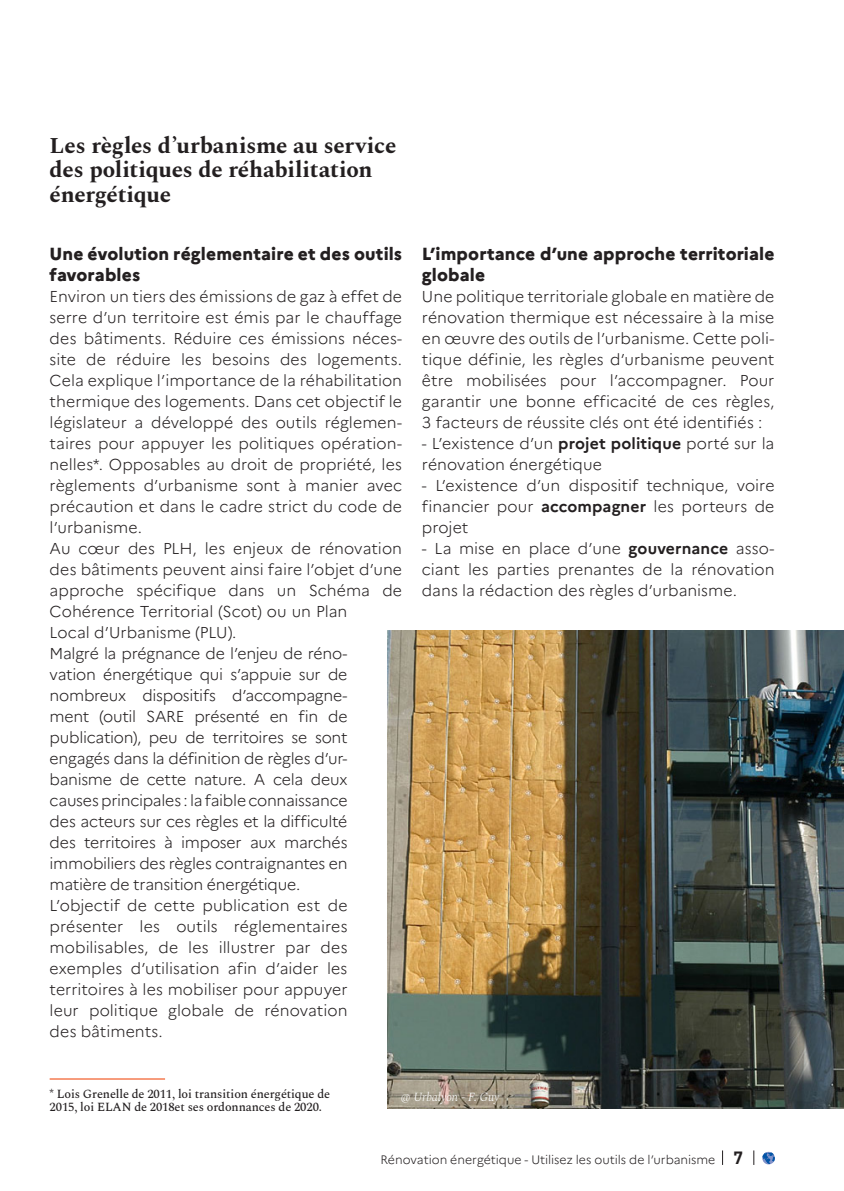
<style>
.page{position:relative;width:844px;height:1191px;background:#fff}
.page>*{position:absolute;margin:0;border:0;box-sizing:border-box;transform-origin:0 0}
.Titre_gras_Spectral{font:700 22.75px/24.5px "Spectral";letter-spacing:-.01em;color:#231f20}
.Texte_courant_justif{font:800 17.5px/21px "Marianne";letter-spacing:.01em;color:#231f20}
.Texte_courant_justif-2{font:300 15.75px/21px "Marianne";color:#231f20;text-align:justify}
.source{font:500 12.25px "Spectral";letter-spacing:-.01em;color:#231f20}
.t1{font:300 12.25px "Marianne";letter-spacing:-.005em;color:#231f20}
.Sommaire_-_Titre_noi{font:italic 300 12.25px "Spectral";letter-spacing:-.01em;color:#fff}
.s1{font-weight:700}
.s2{font-family:"DIN Pro";font-weight:700;font-size:17.5px}
</style>
<div class="page">
<svg style="left:762px;top:1151px;width:12px;height:13px"></svg>
<svg style="left:753px;top:1150px;width:1px;height:15px"></svg>
<svg style="left:722px;top:1150px;width:1px;height:15px"></svg>
<img style="left:387px;top:631px;width:456px;height:477px">
<hr style="left:50px;top:1078px;width:115px;height:1px;background:#f68f6b">
<p class="Titre_gras_Spectral" style="left:50px;top:134px;width:348px">Les règles d’urbanisme au service des politiques de réhabilitation énergétique</p>
<p class="Texte_courant_justif" style="left:50px;top:243px;width:354px">Une évolution réglementaire et des outils favorables</p>
<p class="Texte_courant_justif-2" style="left:50px;top:285px;width:354px">Environ un tiers des émissions de gaz à effet de serre d’un territoire est émis par le chauffage des bâtiments. Réduire ces émissions néces&shy;site de réduire les besoins des logements.<br>Cela explique l’importance de la réhabilitation thermique des logements. Dans cet objectif le législateur a développé des outils réglemen&shy;taires pour appuyer les politiques opération&shy;nelles*. Opposables au droit de propriété, les règlements d’urbanisme sont à manier avec précaution et dans le cadre strict du code de l’urbanisme.</p>
<p class="Texte_courant_justif-2" style="left:50px;top:537px;width:354px;text-align:left">Au cœur des PLH, les enjeux de rénovation des bâtiments peuvent ainsi faire l’objet d’une approche spécifique dans un Schéma de Cohérence Territorial (Scot) ou un Plan<br>Local d’Urbanisme (PLU).</p>
<p class="Texte_courant_justif-2" style="left:50px;top:642px;width:299px">Malgré la prégnance de l’enjeu de réno&shy;vation énergétique qui s’appuie sur de nombreux dispositifs d’accompagne&shy;ment (outil SARE présenté en fin de publication), peu de territoires se sont engagés dans la définition de règles d’ur&shy;banisme de cette nature. A cela deux causes principales : la faible connaissance des acteurs sur ces règles et la difficulté des territoires à imposer aux marchés immobiliers des règles contraignantes en matière de transition énergétique.</p>
<p class="Texte_courant_justif-2" style="left:50px;top:894px;width:299px">L’objectif de cette publication est de présenter les outils réglementaires mobilisables, de les illustrer par des exemples d’utilisation afin d’aider les territoires à les mobiliser pour appuyer leur politique globale de rénovation des bâtiments.</p>
<p class="Texte_courant_justif" style="left:422px;top:243px;width:354px">L’importance d’une approche territoriale globale</p>
<p class="Texte_courant_justif-2" style="left:422px;top:285px;width:354px">Une politique territoriale globale en matière de rénovation thermique est nécessaire à la mise en œuvre des outils de l’urbanisme. Cette poli&shy;tique définie, les règles d’urbanisme peuvent être mobilisées pour l’accompagner. Pour garantir une bonne efficacité de ces règles, 3 facteurs de réussite clés ont été identifiés :</p>
<p class="Texte_courant_justif-2" style="left:422px;top:432px;width:354px">- L’existence d’un <span class="s1">projet politique</span> porté sur la rénovation énergétique</p>
<p class="Texte_courant_justif-2" style="left:422px;top:474px;width:354px">- L’existence d’un dispositif technique, voire financier pour <span class="s1">accompagner</span> les porteurs de projet</p>
<p class="Texte_courant_justif-2" style="left:422px;top:537px;width:354px">- La mise en place d’une <span class="s1">gouvernance</span> asso&shy;ciant les parties prenantes de la rénovation dans la rédaction des règles d’urbanisme.</p>
<p class="source" style="left:50px;top:1085px;width:282px">* Lois Grenelle de 2011, loi transition énergétique de</p>
<p class="Sommaire_-_Titre_noi" style="left:401px;top:1088px;width:100px">@ Urbalyon - F. Guy</p>
<p class="source" style="left:50px;top:1097px;width:274px">2015, loi ELAN de 2018et ses ordonnances de 2020.</p>
<p class="t1" style="left:380px;top:1151px;width:364px">Rénovation énergétique - Utilisez les outils de l’urbanisme <span class="s2">7</span></p>
</div>
